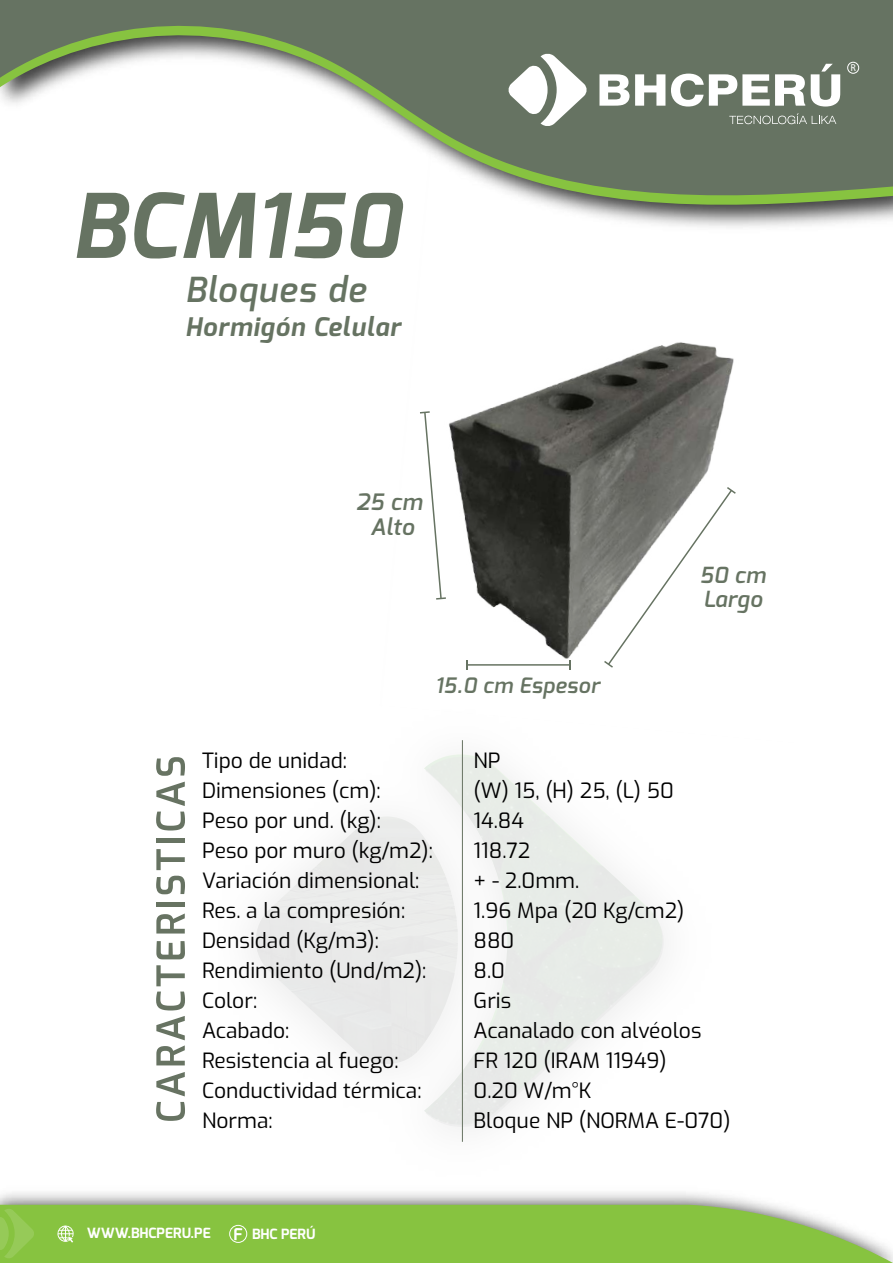
<style>
.page{position:relative;width:893px;height:1263px;background:#fff}
.page>*{position:absolute;margin:0;border:0;box-sizing:border-box;transform-origin:0 0}
.t1{font:italic 700 88.95px "Exo";letter-spacing:.02em;color:#667362}
.t2{font:italic 600 34.5px "Exo";letter-spacing:.04em;color:#667362}
.t3{font:italic 700 25.65px "Exo";letter-spacing:.04em;color:#667362}
.t4{font:italic 600 22.65px/24.8px "Exo";letter-spacing:.025em;color:#667362;text-align:center}
.t5{font:italic 600 22.2px/24.3px "Exo";letter-spacing:.025em;color:#667362}
.t6{font:italic 600 21.3px "Exo";letter-spacing:.025em;color:#667362}
.t7{font:21px/30px "Exo";color:#000}
.t8{font:700 14.1px "Exo";color:#fff}
.t9{font:10.8px "Calibri";color:#fff;scale:.96 1}
</style>
<div class="page">
<img style="left:449px;top:210px;width:396px;height:436px">
<svg style="left:604px;top:487px;width:132px;height:159px"></svg>
<svg style="left:420px;top:411px;width:26px;height:189px"></svg>
<img style="left:425px;top:752px;width:239px;height:379px">
<svg style="left:256px;top:816px;width:202px;height:248px;fill:#eaebea"></svg>
<svg style="left:156px;top:1102px;width:29px;height:19px"></svg>
<svg style="left:156px;top:1072px;width:29px;height:24px"></svg>
<svg style="left:156px;top:1016px;width:29px;height:49px"></svg>
<svg style="left:156px;top:965px;width:29px;height:45px"></svg>
<svg style="left:156px;top:941px;width:29px;height:18px"></svg>
<svg style="left:156px;top:913px;width:29px;height:20px"></svg>
<div style="left:156px;top:902px;width:29px;height:5px;background:#677362"></div>
<svg style="left:156px;top:876px;width:29px;height:18px"></svg>
<svg style="left:156px;top:849px;width:29px;height:21px"></svg>
<div style="left:156px;top:838px;width:29px;height:5px;background:#677362"></div>
<svg style="left:156px;top:782px;width:29px;height:48px"></svg>
<svg style="left:156px;top:757px;width:29px;height:19px"></svg>
<svg style="left:0;top:1205px;width:893px;height:58px;background:#8fc64e"></svg>
<svg style="left:234px;top:1228px;width:8px;height:12px"></svg>
<div style="left:229px;top:1225px;width:18px;height:18px;border:1px solid #fff;border-radius:50%"></div>
<svg style="left:0;top:0;width:893px;height:210px;fill:#667362"></svg>
<svg style="left:599px;top:74px;width:66px;height:32px"></svg>
<svg style="left:671px;top:74px;width:134px;height:33px"></svg>
<svg style="left:811px;top:64px;width:29px;height:43px"></svg>
<svg style="left:508px;top:53px;width:80px;height:74px"></svg>
<svg style="left:729px;top:113px;width:107px;height:11px"></svg>
<div style="left:847px;top:62px;width:12px;height:12px;border:1px solid #fff;border-radius:50%"></div>
<svg style="left:0;top:1208px;width:35px;height:51px;background:#8ec64b"></svg>
<svg style="left:56px;top:1225px;width:18px;height:17px"></svg>
<h1 class="t1" style="left:71px;top:169px;width:330px">BCM150</h1>
<h2 class="t2" style="left:185px;top:268px;width:182px">Bloques de</h2>
<p class="t3" style="left:185px;top:310px;width:217px">Hormigón Celular</p>
<p class="t4" style="left:356px;top:490px;width:67px">25 cm<br>Alto</p>
<p class="t6" style="left:435px;top:671px;width:166px">15.0 cm Espesor</p>
<p class="t5" style="left:700px;top:563px;width:67px">50 cm<br>Largo</p>
<p class="t7" style="left:202px;top:744px;width:233px">Tipo de unidad:<br>Dimensiones (cm):<br>Peso por und. (kg):<br>Peso por muro (kg/m2):<br>Variación dimensional:<br>Res. a la compresión:<br>Densidad (Kg/m3):<br>Rendimiento (Und/m2):<br>Color:<br>Acabado:<br>Resistencia al fuego:<br>Conductividad térmica:<br>Norma:</p>
<p class="t7" style="left:474px;top:744px;width:258px">NP<br>(W) 15, (H) 25, (L) 50<br>14.84<br>118.72<br>+ - 2.0mm.<br>1.96 Mpa (20 Kg/cm2)<br>880<br>8.0<br>Gris<br>Acanalado con alvéolos<br>FR 120 (IRAM 11949)<br>0.20 W/m°K<br>Bloque NP (NORMA E-070)</p>
<p class="t8" style="left:87px;top:1224px;width:125px">WWW.BHCPERU.PE</p>
<p class="t8" style="left:252px;top:1224px;width:65px">BHC PERÚ</p>
<p class="t9" style="left:850px;top:60px;width:7px">R</p>
</div>
